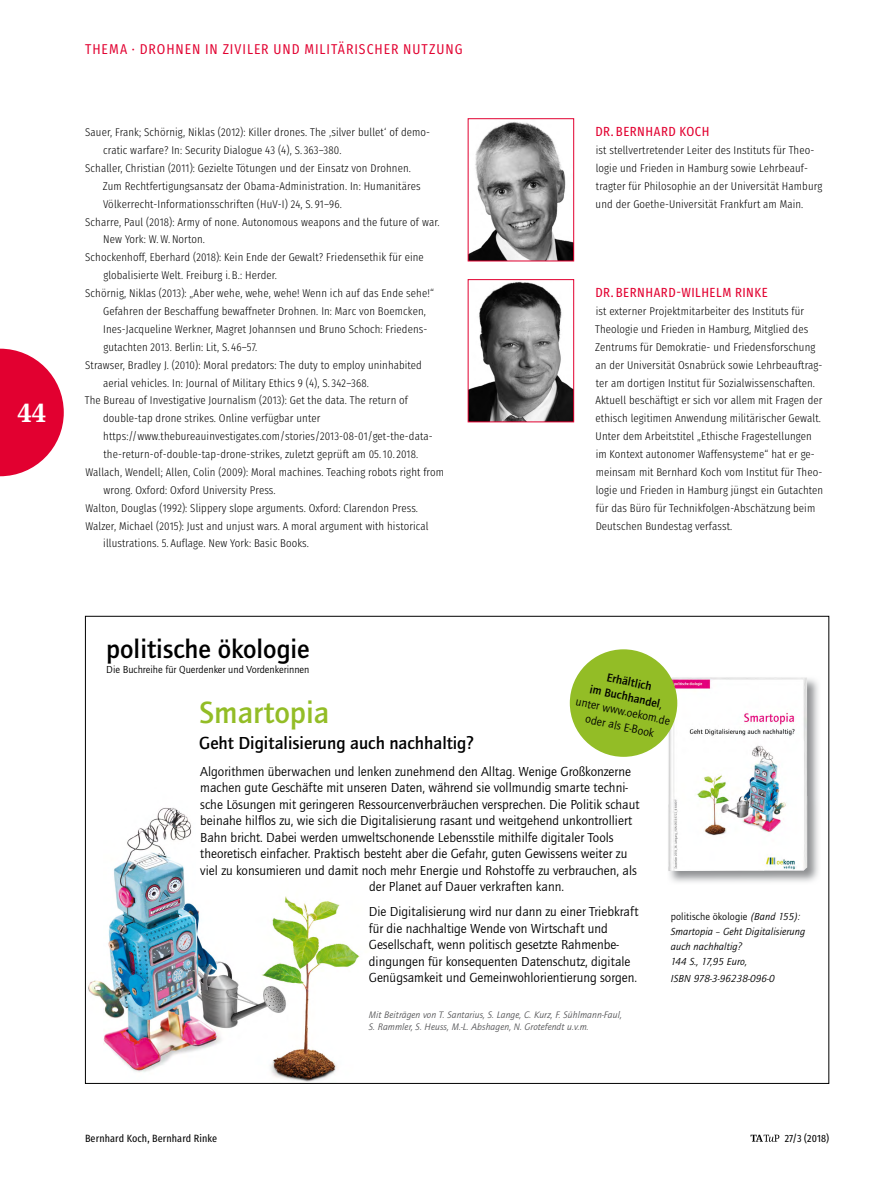
<style>
.page{position:relative;width:893px;height:1191px;background:#fff}
.page>*{position:absolute;margin:0;border:0;box-sizing:border-box;transform-origin:0 0}
.t1{font:700 31.5px "Quay Itc T";color:#93bd26}
.t2{font:700 27.15px "Quay Itc T";color:#000}
.t3{font:700 25.5px "Droid Serif";color:#fff}
.t4{font:700 18px "Quay Itc T";color:#000}
.t5{font:14.25px "Fira Sans Condensed";letter-spacing:.065em;color:#e20030}
.t6{font:13.5px/16.5px "Quay Itc T";color:#000}
._19_00a_Anhang_Autor{font:13.2px "Fira Sans Condensed";letter-spacing:.04em;color:#e20030}
.t7{font:12px/15px "Quay Itc T";color:#000;text-align:center}
._18_10_Anhang_Litera{font:300 11.25px/17.9px "Fira Sans Condensed";letter-spacing:.01em;color:#000}
._19_10_Anhang_Autor{font:300 11.25px/17.9px "Fira Sans Condensed";letter-spacing:.01em;color:#000}
.t8{font:italic 10.5px/15px "Quay Itc T";letter-spacing:.01em;color:#000}
.t9{font:10.5px "Quay Itc T";color:#000}
.t10{font:10.5px "Fira Sans Condensed";letter-spacing:.01em;color:#000}
.t11{font:italic 9.75px/12px "Quay Itc T";letter-spacing:.01em;color:#58585a}
.s1{font-weight:700}
.s2{font-style:normal}
</style>
<div class="page">
<img style="left:470px;top:122px;width:102px;height:137px">
<div style="left:468px;top:118px;width:106px;height:143px;border:1px solid #e20030"></div>
<img style="left:470px;top:281px;width:102px;height:139px">
<div style="left:468px;top:279px;width:106px;height:143px;border:1px solid #e20030"></div>
<img style="left:88px;top:807px;width:272px;height:274px">
<img style="left:667px;top:676px;width:152px;height:206px">
<img style="left:668px;top:677px;width:139px;height:194px">
<div style="left:570px;top:649px;width:107px;height:108px;background:#93bd26;border-radius:50%"></div>
<svg style="left:0;top:349px;width:64px;height:127px"></svg>
<svg style="left:750px;top:1134px;width:29px;height:7px"></svg>
<h3 class="t3" style="left:18px;top:395px;width:30px">44</h3>
<p class="t5" style="left:85px;top:36px;width:379px">THEMA · DROH NEN IN ZIVILER UND MILITÄRISCHER N UTZUNG</p>
<p class="_18_10_Anhang_Litera" style="left:103px;top:122px;width:327px;text-indent:-18px">Sauer, Frank; Schörnig, Niklas (2012): Killer drones. The ‚silver bullet‘ of demo&shy;cratic warfare? In: Security Dialogue 43 (4), S. 363–380.</p>
<p class="_18_10_Anhang_Litera" style="left:103px;top:158px;width:319px;text-indent:-18px">Schaller, Christian (2011): Gezielte Tötungen und der Einsatz von Drohnen.<br>Zum Rechtfertigungsansatz der Obama-Administration. In: Humanitäres<br>Völkerrecht-Informationsschriften (HuV-I) 24, S. 91–96.</p>
<p class="_18_10_Anhang_Litera" style="left:103px;top:211px;width:338px;text-indent:-18px">Scharre, Paul (2018): Army of none. Autonomous weapons and the future of war.<br>New York: W. W. Norton.</p>
<p class="_18_10_Anhang_Litera" style="left:103px;top:247px;width:322px;text-indent:-18px">Schockenhoff, Eberhard (2018): Kein Ende der Gewalt? Friedensethik für eine globalisierte Welt. Freiburg i. B.: Herder.</p>
<p class="_18_10_Anhang_Litera" style="left:103px;top:283px;width:332px;text-indent:-18px">Schörnig, Niklas (2013): „Aber wehe, wehe, wehe! Wenn ich auf das Ende sehe!“ Gefahren der Beschaffung bewaffneter Drohnen. In: Marc von Boemcken, Ines-Jacqueline Werkner, Magret Johannsen und Bruno Schoch: Friedens&shy;gutachten 2013. Berlin: Lit, S. 46–57.</p>
<p class="_18_10_Anhang_Litera" style="left:103px;top:354px;width:320px;text-indent:-18px">Strawser, Bradley J. (2010): Moral predators: The duty to employ uninhabited aerial vehicles. In: Journal of Military Ethics 9 (4), S. 342–368.</p>
<p class="_18_10_Anhang_Litera" style="left:103px;top:390px;width:331px;text-indent:-18px">The Bureau of Investigative Journalism (2013): Get the data. The return of double-tap drone strikes. Online verfügbar unter https://www.thebureauinvestigates.com/stories/2013-08-01/get-the-data&shy;the-return-of-double-tap-drone-strikes, zuletzt geprüft am 05.10. 2018.</p>
<p class="_18_10_Anhang_Litera" style="left:103px;top:462px;width:342px;text-indent:-18px">Wallach, Wendell; Allen, Colin (2009): Moral machines. Teaching robots right from wrong. Oxford: Oxford University Press.</p>
<p class="_18_10_Anhang_Litera" style="left:85px;top:497px;width:334px">Walton, Douglas (1992): Slippery slope arguments. Oxford: Clarendon Press.</p>
<p class="_18_10_Anhang_Litera" style="left:103px;top:515px;width:327px;text-indent:-18px">Walzer, Michael (2015): Just and unjust wars. A moral argument with historical illustrations. 5. Auflage. New York: Basic Books.</p>
<p class="t2" style="left:106px;top:634px;width:205px">politische ökologie</p>
<p class="t9" style="left:106px;top:664px;width:205px">Die Buchreihe für Querdenker und Vordenkerinnen</p>
<p class="t1" style="left:199px;top:695px;width:132px">Smartopia</p>
<p class="t4" style="left:199px;top:732px;width:276px">Geht Digitalisierung auch nachhaltig?</p>
<p class="_19_00a_Anhang_Autor" style="left:595px;top:119px;width:116px">DR. BERNHARD KOCH</p>
<p class="_19_10_Anhang_Autor" style="left:596px;top:140px;width:228px">ist stellvertretender Leiter des Instituts für Theo&shy;logie und Frieden in Hamburg sowie Lehrbeauf&shy;tragter für Philosophie an der Universität Hamburg und der Goethe-Universität Frankfurt am Main.</p>
<p class="_19_00a_Anhang_Autor" style="left:595px;top:280px;width:174px">DR. BERNHARD-WILHELM RINKE</p>
<p class="_19_10_Anhang_Autor" style="left:595px;top:301px;width:230px">ist externer Projektmitarbeiter des Instituts für Theologie und Frieden in Hamburg, Mitglied des Zentrums für Demokratie- und Friedensforschung an der Universität Osnabrück sowie Lehrbeauftrag&shy;ter am dortigen Institut für Sozialwissenschaften.<br>Aktuell beschäftigt er sich vor allem mit Fragen der ethisch legitimen Anwendung militärischer Gewalt.<br>Unter dem Arbeitstitel „Ethische Fragestellungen im Kontext autonomer Waffensysteme“ hat er ge&shy;meinsam mit Bernhard Koch vom Institut für Theo&shy;logie und Frieden in Hamburg jüngst ein Gutachten für das Büro für Technikfolgen-Abschätzung beim Deutschen Bundestag verfasst.</p>
<p class="t7" style="left:584px;top:664px;width:98px;rotate:12deg"><span class="s1">Erhältlich<br>im Buchhandel</span>, unter www.oekom.de oder als E-Book</p>
<p class="t6" style="left:200px;top:763px;width:432px">Algorithmen überwachen und lenken zunehmend den Alltag. Wenige Großkonzerne</p>
<p class="t6" style="left:200px;top:779px;width:429px">machen gute Geschäfte mit unseren Daten, während sie vollmundig smarte techni-</p>
<p class="t6" style="left:200px;top:796px;width:441px">sche Lösungen mit geringeren Ressourcenverbräuchen versprechen. Die Politik schaut</p>
<p class="t6" style="left:200px;top:812px;width:434px">beinahe hilflos zu, wie sich die Digitalisierung rasant und weitgehend unkontrolliert</p>
<p class="t6" style="left:200px;top:829px;width:415px">Bahn bricht. Dabei werden umweltschonende Lebensstile mithilfe digitaler Tools</p>
<p class="t6" style="left:200px;top:845px;width:429px">theoretisch einfacher. Praktisch besteht aber die Gefahr, guten Gewissens weiter zu</p>
<p class="t6" style="left:200px;top:862px;width:438px">viel zu konsumieren und damit noch mehr Energie und Rohstoffe zu verbrauchen, als</p>
<p class="t6" style="left:369px;top:878px;width:196px">der Planet auf Dauer verkraften kann.</p>
<p class="t6" style="left:369px;top:903px;width:271px">Die Digitalisierung wird nur dann zu einer Triebkraft für die nachhaltige Wende von Wirtschaft und Gesellschaft, wenn politisch gesetzte Rahmenbe&shy;dingungen für konsequenten Datenschutz, digitale Genügsamkeit und Gemeinwohlorientierung sorgen.</p>
<p class="t11" style="left:369px;top:1009px;width:255px">Mit Beiträgen von T. Santarius, S. Lange, C. Kurz, F. Sühlmann-Faul,<br>S. Rammler, S. Heuss, M.-L. Abshagen, N. Grotefendt u.v.m.</p>
<p class="t8" style="left:671px;top:909px;width:136px"><span class="s2">politische ökologie</span> (Band 155):<br>Smartopia – Geht Digitalisierung auch nachhaltig?<br>144 S., 17,95 Euro,</p>
<p class="t8" style="left:671px;top:971px;width:105px">ISBN 978-3-96238-096-0</p>
<p class="t10" style="left:85px;top:1128px;width:134px">Bernhard Koch, Bernhard Rinke</p>
<p class="t10" style="left:785px;top:1128px;width:46px">27/3 (2018)</p>
</div>
